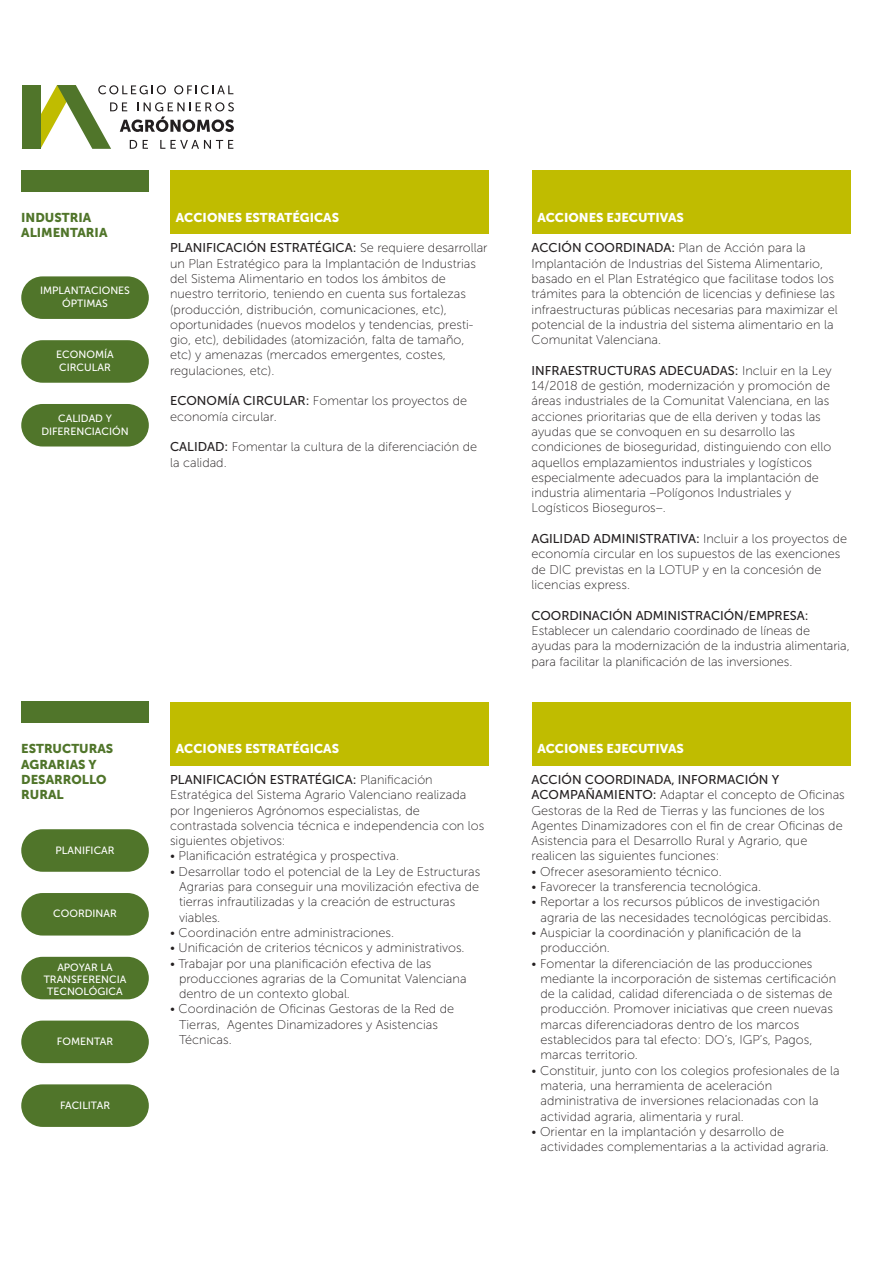
<style>
.page{position:relative;width:893px;height:1263px;background:#fff}
.page>*{position:absolute;margin:0;border:0;box-sizing:border-box;transform-origin:0 0}
.t1{font:12.75px/15.3px "Museo Sans 100";color:#231f20}
.t2{font:12.75px "Museo Sans 500";color:#231f20}
.t3{font:12.75px "Museo Sans 900";color:#fff}
.t4{font:12.75px/15.3px "Museo Sans 900";color:#50752a}
.t5{font:10.5px/12.6px "Museo Sans 500";color:#fff;text-align:center}
.s1{font-family:"Museo Sans 100"}
.s2{font-family:"Museo Sans 500"}
</style>
<div class="page">
<div style="left:170px;top:170px;width:319px;height:64px;background:#c0bc00"></div>
<div style="left:531px;top:170px;width:319px;height:64px;background:#c0bc00"></div>
<div style="left:21px;top:170px;width:128px;height:21px;background:#50752a"></div>
<svg style="left:22px;top:85px;width:212px;height:64px"></svg>
<div style="left:170px;top:702px;width:319px;height:63px;background:#c0bc00"></div>
<div style="left:531px;top:702px;width:319px;height:63px;background:#c0bc00"></div>
<div style="left:21px;top:702px;width:128px;height:21px;background:#50752a"></div>
<div style="left:21px;top:276px;width:128px;height:43px;background:#50752a;border-radius:21px"></div>
<div style="left:21px;top:340px;width:128px;height:43px;background:#50752a;border-radius:21px"></div>
<div style="left:21px;top:404px;width:128px;height:42px;background:#50752a;border-radius:21px"></div>
<div style="left:21px;top:957px;width:128px;height:42px;background:#50752a;border-radius:21px"></div>
<div style="left:21px;top:829px;width:128px;height:43px;background:#50752a;border-radius:21px"></div>
<div style="left:21px;top:893px;width:128px;height:42px;background:#50752a;border-radius:21px"></div>
<div style="left:21px;top:1020px;width:128px;height:43px;background:#50752a;border-radius:21px"></div>
<div style="left:21px;top:1084px;width:128px;height:43px;background:#50752a;border-radius:21px"></div>
<p class="t4" style="left:21px;top:210px;width:88px">INDUSTRIA<br>ALIMENTARIA</p>
<p class="t5" style="left:40px;top:285px;width:92px">IMPLANTACIONES<br>ÓPTIMAS</p>
<p class="t5" style="left:56px;top:348px;width:59px;text-align:left">ECONOMÍA<br>CIRCULAR</p>
<p class="t5" style="left:41px;top:412px;width:89px">CALIDAD Y<br>DIFERENCIACIÓN</p>
<p class="t3" style="left:176px;top:210px;width:165px">ACCIONES ESTRATÉGICAS</p>
<p class="t2" style="left:170px;top:241px;width:319px">PLANIFICACIÓN ESTRATÉGICA: <span class="s1">Se requiere desarrollar</span></p>
<p class="t1" style="left:170px;top:256px;width:307px">un Plan Estratégico para la Implantación de Industrias del Sistema Alimentario en todos los ámbitos de nuestro territorio, teniendo en cuenta sus fortalezas (producción, distribución, comunicaciones, etc), oportunidades (nuevos modelos y tendencias, presti&shy;gio, etc), debilidades (atomización, falta de tamaño, etc) y amenazas (mercados emergentes, costes, regulaciones, etc).</p>
<p class="t1" style="left:170px;top:393px;width:299px"><span class="s2">ECONOMÍA CIRCULAR:</span> Fomentar los proyectos de economía circular.</p>
<p class="t1" style="left:170px;top:439px;width:309px"><span class="s2">CALIDAD:</span> Fomentar la cultura de la diferenciación de la calidad.</p>
<p class="t4" style="left:21px;top:741px;width:94px">ESTRUCTURAS<br>AGRARIAS Y<br>DESARROLLO<br>RURAL</p>
<p class="t5" style="left:56px;top:844px;width:61px">PLANIFICAR</p>
<p class="t5" style="left:53px;top:907px;width:65px">COORDINAR</p>
<p class="t5" style="left:44px;top:961px;width:84px;line-height:12px">APOYAR LA<br>TRANSFERENCIA<br>TECNOLÓGICA</p>
<p class="t5" style="left:57px;top:1035px;width:58px">FOMENTAR</p>
<p class="t5" style="left:60px;top:1099px;width:52px">FACILITAR</p>
<p class="t3" style="left:176px;top:742px;width:165px">ACCIONES ESTRATÉGICAS</p>
<p class="t2" style="left:170px;top:772px;width:264px">PLANIFICACIÓN ESTRATÉGICA: <span class="s1">Planificación</span></p>
<p class="t1" style="left:170px;top:787px;width:316px">Estratégica del Sistema Agrario Valenciano realizada por Ingenieros Agrónomos especialistas, de contrastada solvencia técnica e independencia con los siguientes objetivos:</p>
<p class="t1" style="left:170px;top:848px;width:230px">• Planificación estratégica y prospectiva.</p>
<p class="t1" style="left:179px;top:864px;width:303px;text-indent:-9px">• Desarrollar todo el potencial de la Ley de Estructuras Agrarias para conseguir una movilización efectiva de tierras infrautilizadas y la creación de estructuras viables.</p>
<p class="t1" style="left:170px;top:925px;width:225px">• Coordinación entre administraciones.</p>
<p class="t1" style="left:170px;top:940px;width:296px">• Unificación de criterios técnicos y administrativos.</p>
<p class="t1" style="left:179px;top:956px;width:289px;text-indent:-9px">• Trabajar por una planificación efectiva de las producciones agrarias de la Comunitat Valenciana dentro de un contexto global.</p>
<p class="t1" style="left:179px;top:1001px;width:277px;text-indent:-9px">• Coordinación de Oficinas Gestoras de la Red de<br>Tierras, Agentes Dinamizadores y Asistencias<br>Técnicas.</p>
<p class="t3" style="left:537px;top:210px;width:148px">ACCIONES EJECUTIVAS</p>
<p class="t1" style="left:532px;top:240px;width:308px"><span class="s2">ACCIÓN COORDINADA:</span> Plan de Acción para la Implantación de Industrias del Sistema Alimentario, basado en el Plan Estratégico que facilitase todos los trámites para la obtención de licencias y definiese las infraestructuras públicas necesarias para maximizar el potencial de la industria del sistema alimentario en la Comunitat Valenciana.</p>
<p class="t2" style="left:532px;top:363px;width:302px">INFRAESTRUCTURAS ADECUADAS: <span class="s1">Incluir en la Ley</span></p>
<p class="t1" style="left:532px;top:378px;width:301px">14/2018 de gestión, modernización y promoción de áreas industriales de la Comunitat Valenciana, en las acciones prioritarias que de ella deriven y todas las ayudas que se convoquen en su desarrollo las condiciones de bioseguridad, distinguiendo con ello aquellos emplazamientos industriales y logísticos especialmente adecuados para la implantación de industria alimentaria –Polígonos Industriales y Logísticos Bioseguros–.</p>
<p class="t2" style="left:532px;top:532px;width:317px">AGILIDAD ADMINISTRATIVA: <span class="s1">Incluir a los proyectos de</span></p>
<p class="t1" style="left:532px;top:546px;width:310px">economía circular en los supuestos de las exenciones de DIC previstas en la LOTUP y en la concesión de licencias express.</p>
<p class="t2" style="left:532px;top:608px;width:278px">COORDINACIÓN ADMINISTRACIÓN/EMPRESA:</p>
<p class="t1" style="left:532px;top:623px;width:320px">Establecer un calendario coordinado de líneas de ayudas para la modernización de la industria alimentaria, para facilitar la planificación de las inversiones.</p>
<p class="t3" style="left:537px;top:742px;width:148px">ACCIONES EJECUTIVAS</p>
<p class="t2" style="left:532px;top:772px;width:249px">ACCIÓN COORDINADA, INFORMACIÓN Y</p>
<p class="t1" style="left:532px;top:787px;width:315px"><span class="s2">ACOMPAÑAMIENTO:</span> Adaptar el concepto de Oficinas Gestoras de la Red de Tierras y las funciones de los Agentes Dinamizadores con el fin de crear Oficinas de Asistencia para el Desarrollo Rural y Agrario, que realicen las siguientes funciones:</p>
<p class="t1" style="left:532px;top:864px;width:192px">• Ofrecer asesoramiento técnico.</p>
<p class="t1" style="left:532px;top:879px;width:231px">• Favorecer la transferencia tecnológica.</p>
<p class="t1" style="left:541px;top:894px;width:292px;text-indent:-9px">• Reportar a los recursos públicos de investigación agraria de las necesidades tecnológicas percibidas.</p>
<p class="t1" style="left:541px;top:925px;width:262px;text-indent:-9px">• Auspiciar la coordinación y planificación de la producción.</p>
<p class="t1" style="left:541px;top:956px;width:297px;text-indent:-9px">• Fomentar la diferenciación de las producciones mediante la incorporación de sistemas certificación de la calidad, calidad diferenciada o de sistemas de producción. Promover iniciativas que creen nuevas marcas diferenciadoras dentro de los marcos establecidos para tal efecto: DO’s, IGP’s, Pagos, marcas territorio.</p>
<p class="t1" style="left:541px;top:1063px;width:301px;text-indent:-9px">• Constituir, junto con los colegios profesionales de la materia, una herramienta de aceleración administrativa de inversiones relacionadas con la actividad agraria, alimentaria y rural.</p>
<p class="t1" style="left:541px;top:1124px;width:290px;text-indent:-9px">• Orientar en la implantación y desarrollo de actividades complementarias a la actividad agraria.</p>
</div>
